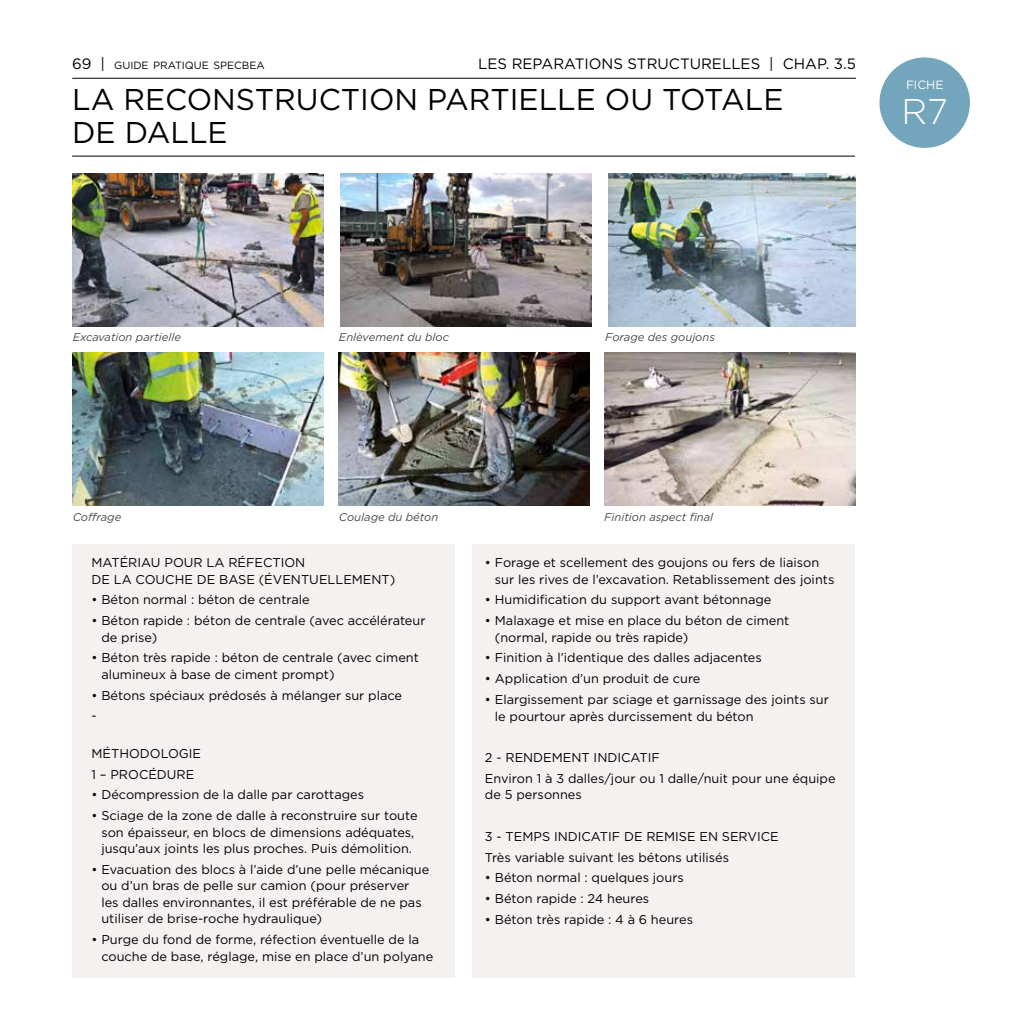
<style>
.page{position:relative;width:1021px;height:1021px;background:#fff}
.page>*{position:absolute;margin:0;border:0;box-sizing:border-box;transform-origin:0 0}
.t1{font:300 35.55px "Gotham";color:#fff}
.t2{font:30px/33px "Gotham";color:#000}
.t3{font:15px "Gotham";color:#000}
.t4{font:12.75px/16.5px "Gotham";color:#000}
.t5{font:12px "Gotham";color:#fff}
.t6{font:italic 11.25px "Gotham";color:#474848}
.t7{font:10.5px "Gotham";color:#000}
.s1{font-size:15px}
</style>
<div class="page">
<div style="left:879px;top:57px;width:90px;height:91px;background:#73a6bc;border-radius:50%"></div>
<div style="left:72px;top:544px;width:383px;height:434px;background:#f5f1f0"></div>
<div style="left:472px;top:544px;width:383px;height:434px;background:#f5f1f0"></div>
<hr style="left:72px;top:156px;width:782px;height:1px;background:#000">
<hr style="left:72px;top:78px;width:783px;height:1px;background:#000">
<img style="left:73px;top:174px;width:250px;height:153px">
<img style="left:73px;top:353px;width:250px;height:153px">
<img style="left:340px;top:174px;width:251px;height:153px">
<img style="left:608px;top:174px;width:247px;height:153px">
<img style="left:338px;top:353px;width:251px;height:153px">
<img style="left:604px;top:353px;width:251px;height:152px">
<p class="t7" style="left:72px;top:59px;width:194px"><span class="s1">69 |</span> GUIDE PRATIQUE SPECBEA</p>
<p class="t3" style="left:478px;top:55px;width:379px">LES REPARATIONS STRUCTURELLES | CHAP. 3.5</p>
<h2 class="t2" style="left:72px;top:83px;width:713px">LA RECONSTRUCTION PARTIELLE OU TOTALE<br>DE DALLE</h2>
<p class="t5" style="left:906px;top:77px;width:39px">FICHE</p>
<h1 class="t1" style="left:901px;top:90px;width:48px">R7</h1>
<p class="t6" style="left:73px;top:330px;width:110px">Excavation partielle</p>
<p class="t6" style="left:339px;top:330px;width:112px">Enlèvement du bloc</p>
<p class="t6" style="left:605px;top:330px;width:111px">Forage des goujons</p>
<p class="t6" style="left:73px;top:510px;width:50px">Coffrage</p>
<p class="t6" style="left:339px;top:510px;width:101px">Coulage du béton</p>
<p class="t6" style="left:604px;top:510px;width:111px">Finition aspect final</p>
<p class="t4" style="left:91px;top:554px;width:305px">MATÉRIAU POUR LA RÉFECTION<br>DE LA COUCHE DE BASE (ÉVENTUELLEMENT)</p>
<p class="t4" style="left:91px;top:591px;width:220px">• Béton normal : béton de centrale</p>
<p class="t4" style="left:101px;top:612px;width:326px;text-indent:-10px">• Béton rapide : béton de centrale (avec accélérateur de prise)</p>
<p class="t4" style="left:101px;top:649px;width:319px;text-indent:-10px">• Béton très rapide : béton de centrale (avec ciment alumineux à base de ciment prompt)</p>
<p class="t4" style="left:91px;top:684px;width:312px;line-height:20.7px">• Bétons spéciaux prédosés à mélanger sur place -</p>
<p class="t4" style="left:91px;top:742px;width:111px;line-height:20.7px">MÉTHODOLOGIE<br>1 – PROCÉDURE</p>
<p class="t4" style="left:91px;top:786px;width:274px">• Décompression de la dalle par carottages</p>
<p class="t4" style="left:91px;top:807px;width:328px;text-align:center">• Sciage de la zone de dalle à reconstruire sur toute son épaisseur, en blocs de dimensions adéquates, jusqu’aux joints les plus proches. Puis démolition.</p>
<p class="t4" style="left:101px;top:861px;width:329px;text-indent:-10px">• Evacuation des blocs à l’aide d’une pelle mécanique ou d’un bras de pelle sur camion (pour préserver les dalles environnantes, il est préférable de ne pas utiliser de brise-roche hydraulique)</p>
<p class="t4" style="left:101px;top:931px;width:333px;text-indent:-10px">• Purge du fond de forme, réfection éventuelle de la couche de base, réglage, mise en place d’un polyane</p>
<p class="t4" style="left:495px;top:554px;width:341px;text-indent:-10px">• Forage et scellement des goujons ou fers de liaison sur les rives de l’excavation. Retablissement des joints</p>
<p class="t4" style="left:485px;top:591px;width:288px">• Humidification du support avant bétonnage</p>
<p class="t4" style="left:495px;top:612px;width:296px;text-indent:-10px">• Malaxage et mise en place du béton de ciment (normal, rapide ou très rapide)</p>
<p class="t4" style="left:485px;top:649px;width:278px">• Finition à l’identique des dalles adjacentes</p>
<p class="t4" style="left:485px;top:670px;width:217px">• Application d’un produit de cure</p>
<p class="t4" style="left:495px;top:691px;width:335px;text-indent:-10px">• Elargissement par sciage et garnissage des joints sur le pourtour après durcissement du béton</p>
<p class="t4" style="left:485px;top:747px;width:352px;line-height:20.7px">2 - RENDEMENT INDICATIF<br>Environ 1 à 3 dalles/jour ou 1 dalle/nuit pour une équipe</p>
<p class="t4" style="left:485px;top:786px;width:98px">de 5 personnes</p>
<p class="t4" style="left:485px;top:825px;width:295px;line-height:20.7px">3 - TEMPS INDICATIF DE REMISE EN SERVICE<br>Très variable suivant les bétons utilisés</p>
<p class="t4" style="left:485px;top:869px;width:200px">• Béton normal : quelques jours</p>
<p class="t4" style="left:485px;top:890px;width:166px">• Béton rapide : 24 heures</p>
<p class="t4" style="left:485px;top:911px;width:209px">• Béton très rapide : 4 à 6 heures</p>
</div>
